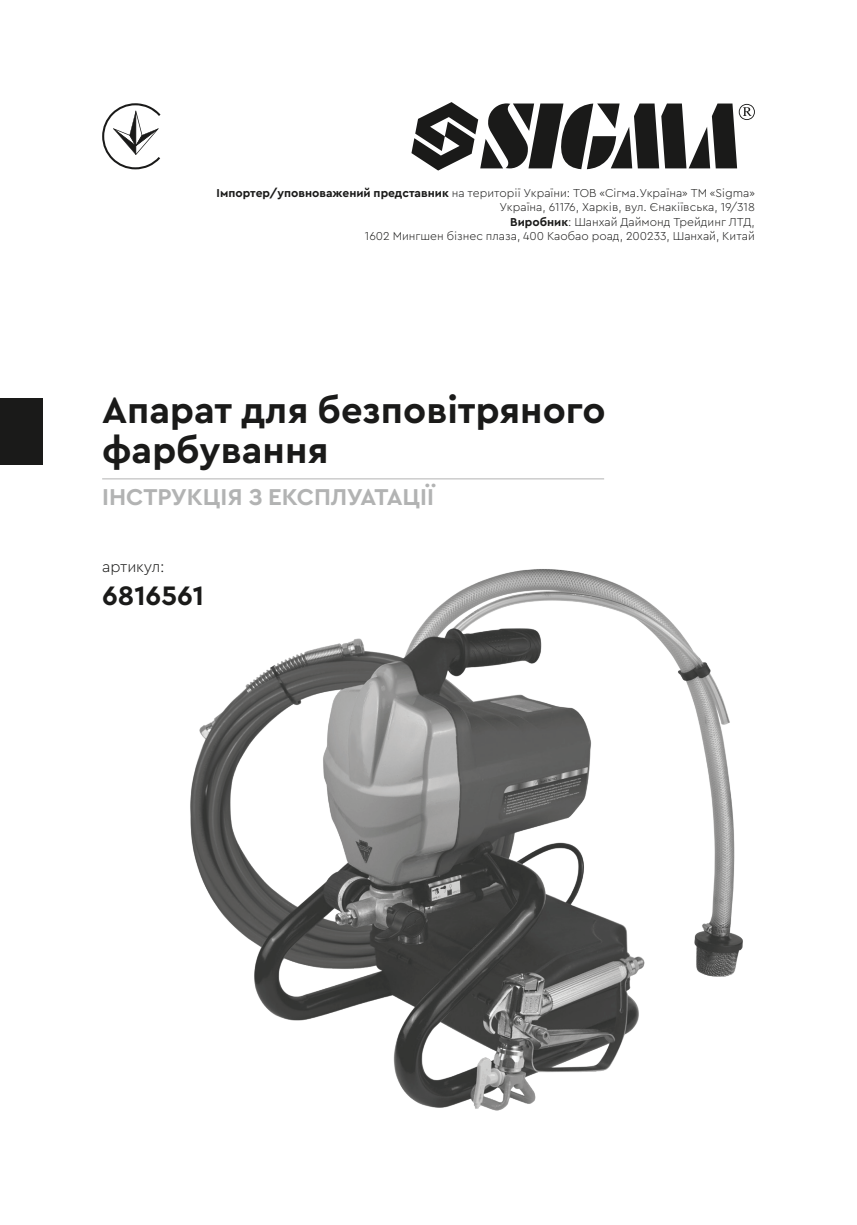
<style>
.page{position:relative;width:857px;height:1225px;background:#fff}
.page>*{position:absolute;margin:0;border:0;box-sizing:border-box;transform-origin:0 0}
.Титулка_первый_уровень{font:700 38px "Cera Pro";color:#1a1a19}
.Титулка_второй_уровень{font:700 28px "Cera Pro";color:#1a1a19}
.Титулка_первый_уровень-2{font:700 24px "Cera Pro";color:#b2b3b3}
.Основной_текст{font:300 16px "Cera Pro";letter-spacing:-.01em;color:#1a1a19}
.Производитель_на_титулке{font:300 12px "Cera Pro";color:#1a1a19}
.s1{font-weight:700}
</style>
<div class="page">
<svg style="left:102px;top:103px;width:58px;height:66px"></svg>
<div style="left:0;top:397px;width:43px;height:67px;background:#1a1a19"></div>
<hr style="left:102px;top:478px;width:501px;height:1px;background:#b2b3b3">
<svg style="left:411px;top:102px;width:343px;height:69px"></svg>
<img style="left:190px;top:569px;width:553px;height:542px">
<p class="Производитель_на_титулке" style="left:216px;top:185px;width:539px"><span class="s1">Імпортер/уповноважений представник</span> на території України: ТОВ «Сiгма.Україна» ТМ «Sigma»</p>
<p class="Производитель_на_титулке" style="left:499px;top:199px;width:256px">Україна, 61176, Харків, вул. Єнакіївська, 19/318</p>
<p class="Производитель_на_титулке" style="left:510px;top:214px;width:246px"><span class="s1">Виробник</span>: Шанхай Даймонд Трейдинг ЛТД,</p>
<p class="Производитель_на_титулке" style="left:365px;top:228px;width:391px">1602 Мингшен бізнес плаза, 400 Каобао роад, 200233, Шанхай, Китай</p>
<p class="Титулка_первый_уровень" style="left:102px;top:385px;width:504px">Апарат для безповітряного</p>
<p class="Титулка_первый_уровень" style="left:102px;top:425px;width:228px">фарбування</p>
<p class="Титулка_первый_уровень-2" style="left:102px;top:481px;width:333px">ІНСТРУКЦІЯ З ЕКСПЛУАТАЦІЇ</p>
<p class="Основной_текст" style="left:102px;top:556px;width:64px">артикул:</p>
<p class="Титулка_второй_уровень" style="left:102px;top:577px;width:103px">6816561</p>
</div>
